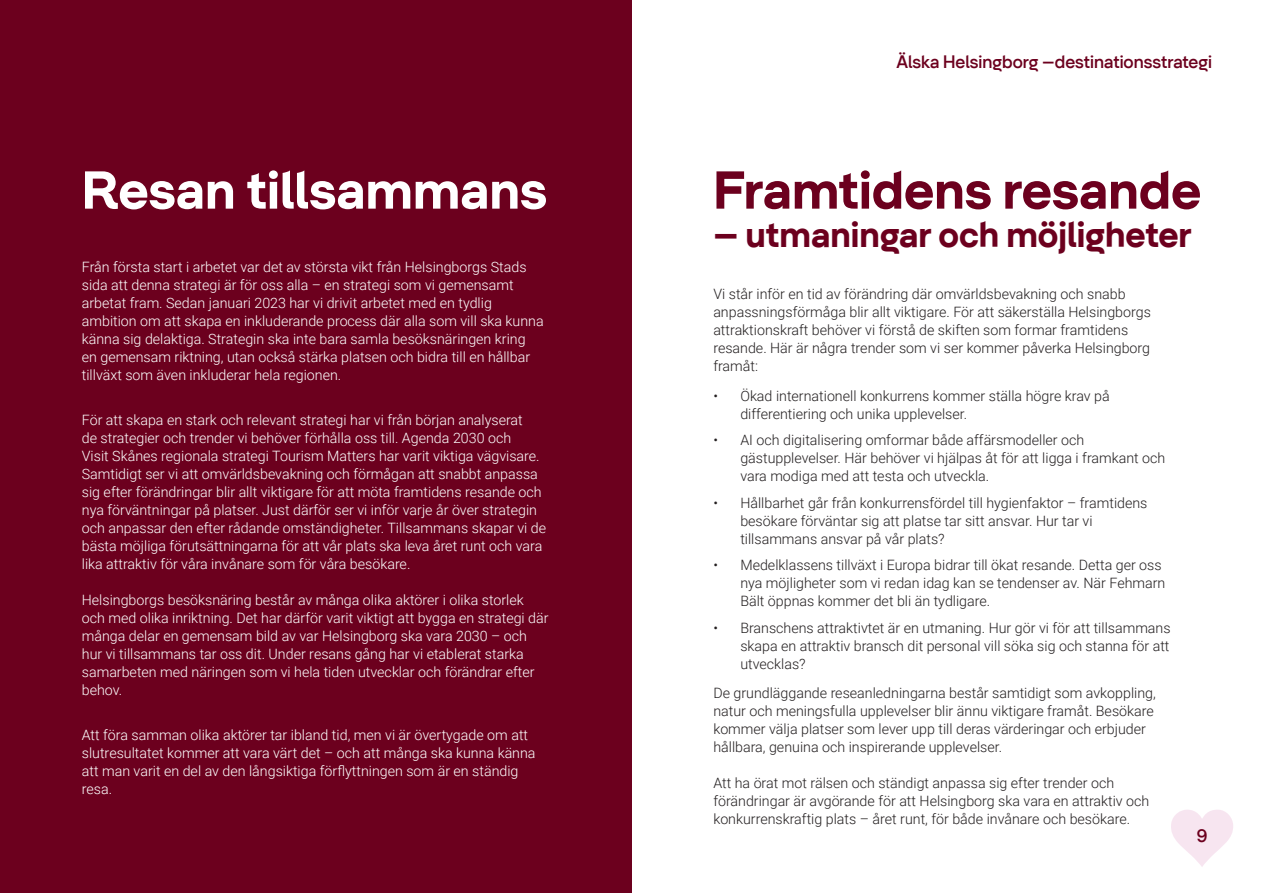
<style>
.page{position:relative;width:1263px;height:893px;background:#fff}
.page>*{position:absolute;margin:0;border:0;box-sizing:border-box;transform-origin:0 0}
.Rubrik{font:700 54px "Helsingborg Sans";color:#6c001e}
.Rubrik-2{font:700 54px "Helsingborg Sans";color:#fff}
.Rubrik-3{font:700 36px "Helsingborg Sans";color:#6c001e}
.t1{font:500 18px "Helsingborg Sans";color:#6c001e}
.Brödtext{font:300 14.25px/18px "Roboto";color:#fff}
.Brödtext-2{font:300 14.25px/18px "Roboto";color:#231f20}
</style>
<div class="page">
<svg style="left:1171px;top:810px;width:62px;height:57px"></svg>
<div style="left:0;top:0;width:631px;height:893px;background:#6c001e"></div>
<p class="Rubrik-2" style="left:82px;top:157px;width:467px">Resan tillsammans</p>
<p class="Brödtext" style="left:82px;top:258px;width:463px">Från första start i arbetet var det av största vikt från Helsingborgs Stads sida att denna strategi är för oss alla – en strategi som vi gemensamt arbetat fram. Sedan januari 2023 har vi drivit arbetet med en tydlig ambition om att skapa en inkluderande process där alla som vill ska kunna känna sig delaktiga. Strategin ska inte bara samla besöksnäringen kring en gemensam riktning, utan också stärka platsen och bidra till en hållbar tillväxt som även inkluderar hela regionen.</p>
<p class="Brödtext" style="left:82px;top:410px;width:466px">För att skapa en stark och relevant strategi har vi från början analyserat<br>de strategier och trender vi behöver förhålla oss till. Agenda 2030 och<br>Visit Skånes regionala strategi Tourism Matters har varit viktiga vägvisare.<br>Samtidigt ser vi att omvärldsbevakning och förmågan att snabbt anpassa sig efter förändringar blir allt viktigare för att möta framtidens resande och nya förväntningar på platser. Just därför ser vi inför varje år över strategin och anpassar den efter rådande omständigheter. Tillsammans skapar vi de bästa möjliga förutsättningarna för att vår plats ska leva året runt och vara lika attraktiv för våra invånare som för våra besökare.</p>
<p class="Brödtext" style="left:82px;top:590px;width:468px">Helsingborgs besöksnäring består av många olika aktörer i olika storlek och med olika inriktning. Det har därför varit viktigt att bygga en strategi där många delar en gemensam bild av var Helsingborg ska vara 2030 – och hur vi tillsammans tar oss dit. Under resans gång har vi etablerat starka samarbeten med näringen som vi hela tiden utvecklar och förändrar efter behov.</p>
<p class="Brödtext" style="left:82px;top:725px;width:455px">Att föra samman olika aktörer tar ibland tid, men vi är övertygade om att slutresultatet kommer att vara värt det – och att många ska kunna känna att man varit en del av den långsiktiga förflyttningen som är en ständig resa.</p>
<p class="t1" style="left:896px;top:51px;width:317px">Älska Helsingborg –destinationsstrategi</p>
<p class="Rubrik" style="left:713px;top:157px;width:489px">Framtidens resande</p>
<p class="Rubrik-3" style="left:713px;top:213px;width:480px">– utmaningar och möjligheter</p>
<p class="Brödtext-2" style="left:713px;top:284px;width:439px">Vi står inför en tid av förändring där omvärldsbevakning och snabb anpassningsförmåga blir allt viktigare. För att säkerställa Helsingborgs attraktionskraft behöver vi förstå de skiften som formar framtidens resande. Här är några trender som vi ser kommer påverka Helsingborg framåt:</p>
<p class="Brödtext-2" style="left:740px;top:386px;width:371px;text-indent:-27px">• Ökad internationell konkurrens kommer ställa högre krav på differentiering och unika upplevelser.</p>
<p class="Brödtext-2" style="left:740px;top:431px;width:427px;text-indent:-27px">• AI och digitalisering omformar både affärsmodeller och gästupplevelser. Här behöver vi hjälpas åt för att ligga i framkant och vara modiga med att testa och utveckla.</p>
<p class="Brödtext-2" style="left:740px;top:493px;width:409px;text-indent:-27px">• Hållbarhet går från konkurrensfördel till hygienfaktor – framtidens besökare förväntar sig att platse tar sitt ansvar. Hur tar vi tillsammans ansvar på vår plats?</p>
<p class="Brödtext-2" style="left:740px;top:556px;width:427px;text-indent:-27px">• Medelklassens tillväxt i Europa bidrar till ökat resande. Detta ger oss nya möjligheter som vi redan idag kan se tendenser av. När Fehmarn<br>Bält öppnas kommer det bli än tydligare.</p>
<p class="Brödtext-2" style="left:740px;top:618px;width:432px;text-align:justify;text-indent:-27px">• Branschens attraktivtet är en utmaning. Hur gör vi för att tillsammans skapa en attraktiv bransch dit personal vill söka sig och stanna för att utvecklas?</p>
<p class="Brödtext-2" style="left:713px;top:684px;width:444px">De grundläggande reseanledningarna består samtidigt som avkoppling, natur och meningsfulla upplevelser blir ännu viktigare framåt. Besökare kommer välja platser som lever upp till deras värderingar och erbjuder hållbara, genuina och inspirerande upplevelser.</p>
<p class="Brödtext-2" style="left:713px;top:774px;width:437px">Att ha örat mot rälsen och ständigt anpassa sig efter trender och förändringar är avgörande för att Helsingborg ska vara en attraktiv och konkurrenskraftig plats – året runt, för både invånare och besökare.</p>
<p class="t1" style="left:1197px;top:825px;width:12px">9</p>
</div>
